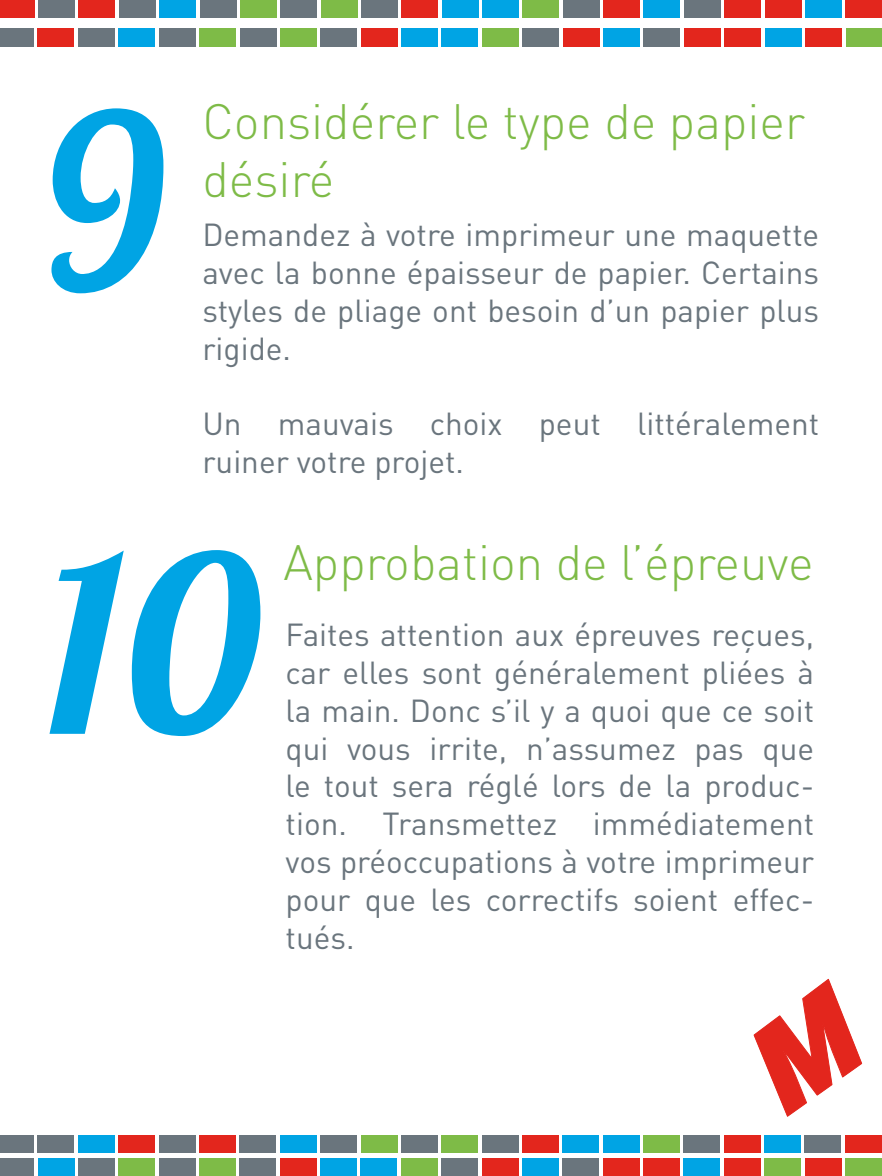
<style>
.page{position:relative;width:882px;height:1176px;background:#fff}
.page>*{position:absolute;margin:0;border:0;box-sizing:border-box;transform-origin:0 0}
.t1{font:245px "Lobster 1.4";color:#00a4e4}
.t2{font:300 49px/58.8px "DIN";color:#7ebb47}
.t3{font:31.5px/37.8px "DIN";color:#6a757d;text-align:justify}
</style>
<div class="page">
<div style="left:846px;top:1158px;width:36px;height:18px;background:#7ebb47"></div>
<div style="left:724px;top:1158px;width:37px;height:18px;background:#e3261d"></div>
<div style="left:765px;top:1158px;width:36px;height:18px;background:#7ebb47"></div>
<div style="left:805px;top:1158px;width:36px;height:18px;background:#e3261d"></div>
<div style="left:684px;top:1158px;width:36px;height:18px;background:#00a4e4"></div>
<div style="left:643px;top:1158px;width:37px;height:18px;background:#e3261d"></div>
<div style="left:603px;top:1158px;width:36px;height:18px;background:#e3261d"></div>
<div style="left:563px;top:1158px;width:36px;height:18px;background:#6a757d"></div>
<div style="left:522px;top:1158px;width:36px;height:18px;background:#00a4e4"></div>
<div style="left:321px;top:1158px;width:36px;height:18px;background:#00a4e4"></div>
<div style="left:280px;top:1158px;width:36px;height:18px;background:#e3261d"></div>
<div style="left:240px;top:1158px;width:36px;height:18px;background:#6a757d"></div>
<div style="left:361px;top:1158px;width:36px;height:18px;background:#00a4e4"></div>
<div style="left:78px;top:1158px;width:37px;height:18px;background:#6a757d"></div>
<div style="left:401px;top:1158px;width:36px;height:18px;background:#7ebb47"></div>
<div style="left:119px;top:1158px;width:36px;height:18px;background:#7ebb47"></div>
<div style="left:442px;top:1158px;width:36px;height:18px;background:#6a757d"></div>
<div style="left:159px;top:1158px;width:36px;height:18px;background:#6a757d"></div>
<div style="left:38px;top:1158px;width:36px;height:18px;background:#00a4e4"></div>
<div style="left:0;top:1158px;width:34px;height:18px;background:#6a757d"></div>
<div style="left:482px;top:1158px;width:36px;height:18px;background:#e3261d"></div>
<div style="left:200px;top:1158px;width:36px;height:18px;background:#7ebb47"></div>
<div style="left:845px;top:1135px;width:37px;height:18px;background:#e3261d"></div>
<div style="left:805px;top:1135px;width:36px;height:18px;background:#6a757d"></div>
<div style="left:764px;top:1135px;width:37px;height:18px;background:#00a4e4"></div>
<div style="left:563px;top:1135px;width:36px;height:18px;background:#00a4e4"></div>
<div style="left:522px;top:1135px;width:37px;height:18px;background:#e3261d"></div>
<div style="left:482px;top:1135px;width:36px;height:18px;background:#6a757d"></div>
<div style="left:603px;top:1135px;width:36px;height:18px;background:#00a4e4"></div>
<div style="left:159px;top:1135px;width:36px;height:18px;background:#6a757d"></div>
<div style="left:38px;top:1135px;width:36px;height:18px;background:#6a757d"></div>
<div style="left:78px;top:1135px;width:36px;height:18px;background:#00a4e4"></div>
<div style="left:119px;top:1135px;width:36px;height:18px;background:#e3261d"></div>
<div style="left:0;top:1135px;width:34px;height:18px;background:#6a757d"></div>
<div style="left:321px;top:1135px;width:36px;height:18px;background:#6a757d"></div>
<div style="left:643px;top:1135px;width:37px;height:18px;background:#7ebb47"></div>
<div style="left:361px;top:1135px;width:36px;height:18px;background:#7ebb47"></div>
<div style="left:684px;top:1135px;width:36px;height:18px;background:#6a757d"></div>
<div style="left:401px;top:1135px;width:37px;height:18px;background:#6a757d"></div>
<div style="left:280px;top:1135px;width:36px;height:18px;background:#00a4e4"></div>
<div style="left:240px;top:1135px;width:36px;height:18px;background:#6a757d"></div>
<div style="left:199px;top:1135px;width:37px;height:18px;background:#e3261d"></div>
<div style="left:724px;top:1135px;width:37px;height:18px;background:#e3261d"></div>
<div style="left:442px;top:1135px;width:36px;height:18px;background:#7ebb47"></div>
<div style="left:846px;top:0;width:36px;height:18px;background:#e3261d"></div>
<div style="left:805px;top:0;width:37px;height:18px;background:#00a4e4"></div>
<div style="left:765px;top:0;width:36px;height:18px;background:#e3261d"></div>
<div style="left:725px;top:0;width:36px;height:18px;background:#e3261d"></div>
<div style="left:684px;top:0;width:36px;height:18px;background:#6a757d"></div>
<div style="left:644px;top:0;width:36px;height:18px;background:#00a4e4"></div>
<div style="left:442px;top:0;width:36px;height:18px;background:#00a4e4"></div>
<div style="left:402px;top:0;width:36px;height:18px;background:#e3261d"></div>
<div style="left:361px;top:0;width:37px;height:18px;background:#6a757d"></div>
<div style="left:482px;top:0;width:37px;height:18px;background:#00a4e4"></div>
<div style="left:38px;top:0;width:37px;height:18px;background:#6a757d"></div>
<div style="left:0;top:0;width:34px;height:18px;background:#e3261d"></div>
<div style="left:200px;top:0;width:36px;height:18px;background:#6a757d"></div>
<div style="left:523px;top:0;width:36px;height:18px;background:#7ebb47"></div>
<div style="left:240px;top:0;width:37px;height:18px;background:#7ebb47"></div>
<div style="left:563px;top:0;width:36px;height:18px;background:#6a757d"></div>
<div style="left:281px;top:0;width:36px;height:18px;background:#6a757d"></div>
<div style="left:160px;top:0;width:36px;height:18px;background:#00a4e4"></div>
<div style="left:119px;top:0;width:36px;height:18px;background:#6a757d"></div>
<div style="left:79px;top:0;width:36px;height:18px;background:#e3261d"></div>
<div style="left:604px;top:0;width:36px;height:18px;background:#e3261d"></div>
<div style="left:321px;top:0;width:36px;height:18px;background:#7ebb47"></div>
<div style="left:806px;top:28px;width:36px;height:19px;background:#e3261d"></div>
<div style="left:846px;top:28px;width:36px;height:19px;background:#7ebb47"></div>
<div style="left:765px;top:28px;width:36px;height:19px;background:#00a4e4"></div>
<div style="left:725px;top:28px;width:36px;height:19px;background:#e3261d"></div>
<div style="left:684px;top:28px;width:37px;height:19px;background:#e3261d"></div>
<div style="left:644px;top:28px;width:36px;height:19px;background:#6a757d"></div>
<div style="left:603px;top:28px;width:37px;height:19px;background:#00a4e4"></div>
<div style="left:402px;top:28px;width:36px;height:19px;background:#00a4e4"></div>
<div style="left:361px;top:28px;width:36px;height:19px;background:#e3261d"></div>
<div style="left:321px;top:28px;width:36px;height:19px;background:#6a757d"></div>
<div style="left:442px;top:28px;width:36px;height:19px;background:#00a4e4"></div>
<div style="left:0;top:28px;width:34px;height:19px;background:#6a757d"></div>
<div style="left:159px;top:28px;width:36px;height:19px;background:#6a757d"></div>
<div style="left:482px;top:28px;width:37px;height:19px;background:#7ebb47"></div>
<div style="left:200px;top:28px;width:36px;height:19px;background:#7ebb47"></div>
<div style="left:523px;top:28px;width:36px;height:19px;background:#6a757d"></div>
<div style="left:240px;top:28px;width:36px;height:19px;background:#6a757d"></div>
<div style="left:119px;top:28px;width:36px;height:19px;background:#00a4e4"></div>
<div style="left:78px;top:28px;width:37px;height:19px;background:#6a757d"></div>
<div style="left:38px;top:28px;width:36px;height:19px;background:#e3261d"></div>
<div style="left:563px;top:28px;width:36px;height:19px;background:#e3261d"></div>
<div style="left:281px;top:28px;width:36px;height:19px;background:#7ebb47"></div>
<svg style="left:754px;top:979px;width:108px;height:138px"></svg>
<h1 class="t1" style="left:44px;top:47px;width:121px">9</h1>
<h2 class="t2" style="left:202px;top:91px;width:604px">Considérer le type de papier désiré</h2>
<p class="t3" style="left:202px;top:215px;width:618px">Demandez à votre imprimeur une maquette avec la bonne épaisseur de papier. Certains styles de pliage ont besoin d’un papier plus rigide.</p>
<p class="t3" style="left:202px;top:404px;width:618px">Un mauvais choix peut littéralement ruiner votre projet.</p>
<h1 class="t1" style="left:44px;top:489px;width:215px">10</h1>
<h2 class="t2" style="left:284px;top:532px;width:532px">Approbation de l’épreuve</h2>
<p class="t3" style="left:286px;top:615px;width:530px">Faites attention aux épreuves reçues, car elles sont généralement pliées à la main. Donc s’il y a quoi que ce soit qui vous irrite, n’assumez pas que le tout sera réglé lors de la produc&shy;tion. Transmettez immédiatement vos préoccupations à votre imprimeur pour que les correctifs soient effec&shy;tués.</p>
</div>
